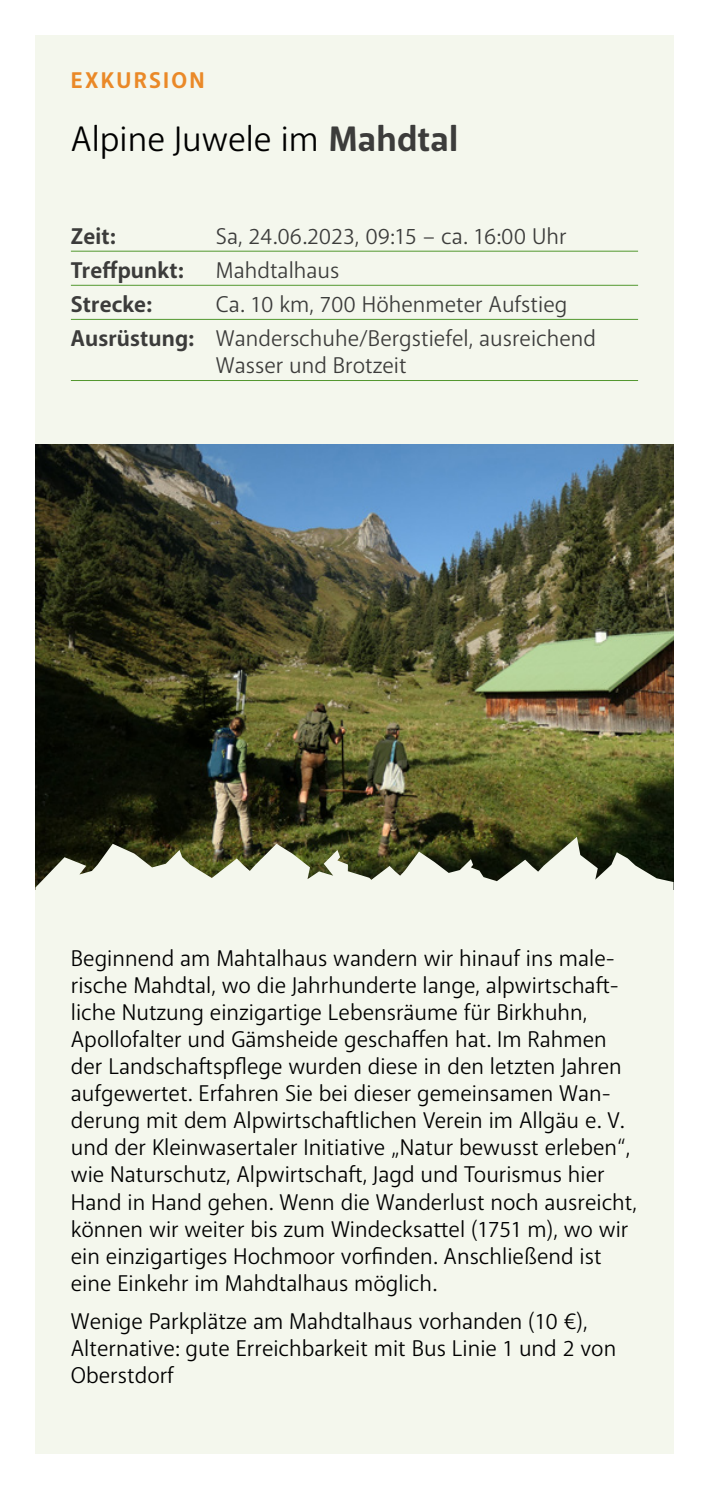
<style>
.page{position:relative;width:709px;height:1489px;background:#fff}
.page>*{position:absolute;margin:0;border:0;box-sizing:border-box;transform-origin:0 0}
.t1{font:35px "Anago";color:#000}
.t2{font:22.5px/27px "Anago";color:#000}
.Facts{font:22.5px/27px "Anago";color:#3c3c3b}
.Facts-2{font:700 22.5px "Anago";letter-spacing:.005em;color:#3c3c3b}
.Info{font:700 22.5px "Anago";letter-spacing:.1em;color:#ea8928}
.s1{font-weight:700;color:#3c3c3b}
.s2{font-weight:700}
</style>
<div class="page">
<div style="left:35px;top:35px;width:638px;height:1418px;background:#f4f7ed"></div>
<img style="left:35px;top:445px;width:638px;height:391px">
<hr style="left:71px;top:251px;width:567px;height:1px;background:#52982f">
<hr style="left:71px;top:285px;width:567px;height:1px;background:#52982f">
<hr style="left:71px;top:319px;width:567px;height:1px;background:#52982f">
<hr style="left:71px;top:380px;width:567px;height:1px;background:#52982f">
<svg style="left:35px;top:836px;width:638px;height:54px"></svg>
<p class="Info" style="left:71px;top:66px;width:135px">EXKURSION</p>
<h2 class="t1" style="left:71px;top:117px;width:389px">Alpine Juwele im <span class="s1">Mahdtal</span></h2>
<p class="Facts-2" style="left:71px;top:222px;width:46px">Zeit:</p>
<p class="Facts" style="left:216px;top:223px;width:352px">Sa, 24.06.2023, 09:15 – ca. 16:00 Uhr</p>
<p class="Facts-2" style="left:71px;top:256px;width:114px">Treffpunkt:</p>
<p class="Facts" style="left:216px;top:257px;width:125px">Mahdtalhaus</p>
<p class="Facts-2" style="left:71px;top:290px;width:83px">Strecke:</p>
<p class="Facts" style="left:216px;top:291px;width:353px">Ca. 10 km, 700 Höhenmeter Aufstieg</p>
<p class="Facts" style="left:216px;top:325px;width:381px;text-indent:-145px"><span class="s2">Ausrüstung:</span> Wanderschuhe/Bergstiefel, ausreichend<br>Wasser und Brotzeit</p>
<p class="t2" style="left:71px;top:945px;width:567px">Beginnend am Mahtalhaus wandern wir hinauf ins male&shy;rische Mahdtal, wo die Jahrhunderte lange, alpwirtschaft&shy;liche Nutzung einzigartige Lebensräume für Birkhuhn, Apollofalter und Gämsheide geschaffen hat. Im Rahmen der Landschaftspflege wurden diese in den letzten Jahren aufgewertet. Erfahren Sie bei dieser gemeinsamen Wan&shy;derung mit dem Alpwirtschaftlichen Verein im Allgäu e. V. und der Kleinwasertaler Initiative „Natur bewusst erleben“, wie Naturschutz, Alpwirtschaft, Jagd und Tourismus hier Hand in Hand gehen. Wenn die Wanderlust noch ausreicht, können wir weiter bis zum Windecksattel (1751 m), wo wir ein einzigartiges Hochmoor vorfinden. Anschließend ist eine Einkehr im Mahdtalhaus möglich.</p>
<p class="t2" style="left:71px;top:1307px;width:547px">Wenige Parkplätze am Mahdtalhaus vorhanden (10 €),<br>Alternative: gute Erreichbarkeit mit Bus Linie 1 und 2 von<br>Oberstdorf</p>
</div>
